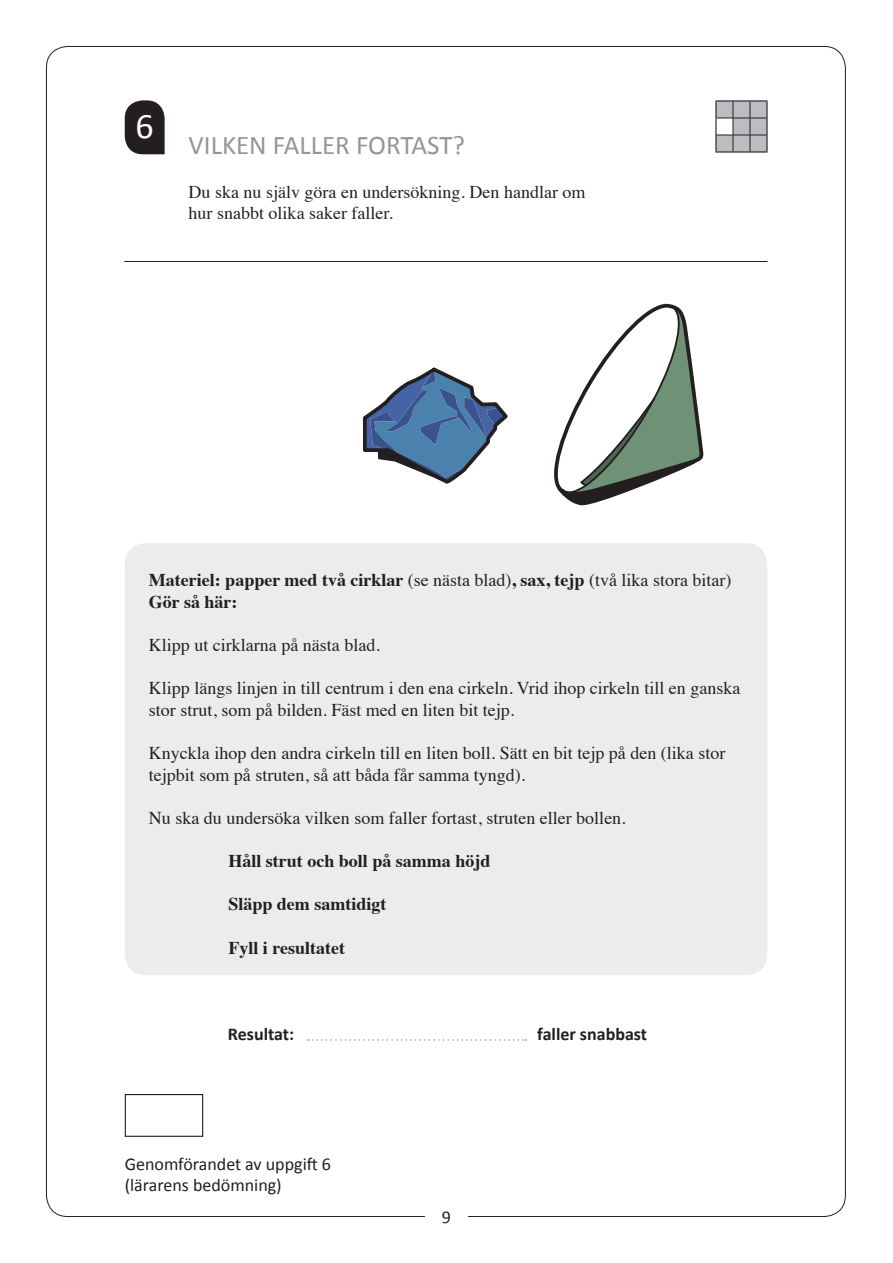
<style>
.page{position:relative;width:893px;height:1263px;background:#fff}
.page>*{position:absolute;margin:0;border:0;box-sizing:border-box;transform-origin:0 0}
.t1{font:36px "Calibri";color:#fff}
.t2{font:27px "Calibri";color:#939598}
.t3{font:18px/21.6px "Times";color:#231f20}
.t4{font:700 18px/21.6px "Times";color:#231f20}
.t5{font:18px "Calibri";color:#231f20}
.t6{font:700 18px "Calibri";color:#231f20}
.s1{font-weight:400}
</style>
<div class="page">
<svg style="left:125px;top:100px;width:40px;height:54px;background:#393536"></svg>
<hr style="left:124px;top:261px;width:644px;height:1px;background:#231f20">
<div style="left:125px;top:543px;width:642px;height:432px;background:#ececee;border-radius:21px"></div>
<svg style="left:308px;top:1039px;width:218px;height:2px"></svg>
<div style="left:125px;top:1094px;width:78px;height:43px;border:1px solid #231f20"></div>
<svg style="left:715px;top:100px;width:53px;height:53px;background:#acadaf"></svg>
<svg style="left:554px;top:304px;width:149px;height:201px"></svg>
<svg style="left:363px;top:367px;width:145px;height:117px"></svg>
<p class="t1" style="left:136px;top:103px;width:20px">6</p>
<p class="t2" style="left:189px;top:129px;width:278px">VILKEN FALLER FORTAST?</p>
<p class="t3" style="left:189px;top:179px;width:398px">Du ska nu själv göra en undersökning. Den handlar om hur snabbt olika saker faller.</p>
<p class="t4" style="left:149px;top:567px;width:584px">Materiel: papper med två cirklar <span class="s1">(se nästa blad)</span>, sax, tejp <span class="s1">(två lika stora bitar)<br></span>Gör så här:</p>
<p class="t3" style="left:149px;top:633px;width:232px">Klipp ut cirklarna på nästa blad.</p>
<p class="t3" style="left:149px;top:676px;width:593px">Klipp längs linjen in till centrum i den ena cirkeln. Vrid ihop cirkeln till en ganska stor strut, som på bilden. Fäst med en liten bit tejp.</p>
<p class="t3" style="left:149px;top:741px;width:578px">Knyckla ihop den andra cirkeln till en liten boll. Sätt en bit tejp på den (lika stor tejpbit som på struten, så att båda får samma tyngd).</p>
<p class="t3" style="left:149px;top:805px;width:478px">Nu ska du undersöka vilken som faller fortast, struten eller bollen.</p>
<p class="t4" style="left:228px;top:848px;width:264px">Håll strut och boll på samma höjd</p>
<p class="t4" style="left:228px;top:891px;width:160px">Släpp dem samtidigt</p>
<p class="t4" style="left:228px;top:935px;width:118px">Fyll i resultatet</p>
<p class="t6" style="left:228px;top:1023px;width:68px">Resultat:</p>
<p class="t6" style="left:537px;top:1023px;width:111px">faller snabbast</p>
<p class="t5" style="left:125px;top:1152px;width:208px">Genomförandet av uppgift 6</p>
<p class="t5" style="left:125px;top:1174px;width:158px">(lärarens bedömning)</p>
<p class="t5" style="left:442px;top:1206px;width:11px">9</p>
</div>
